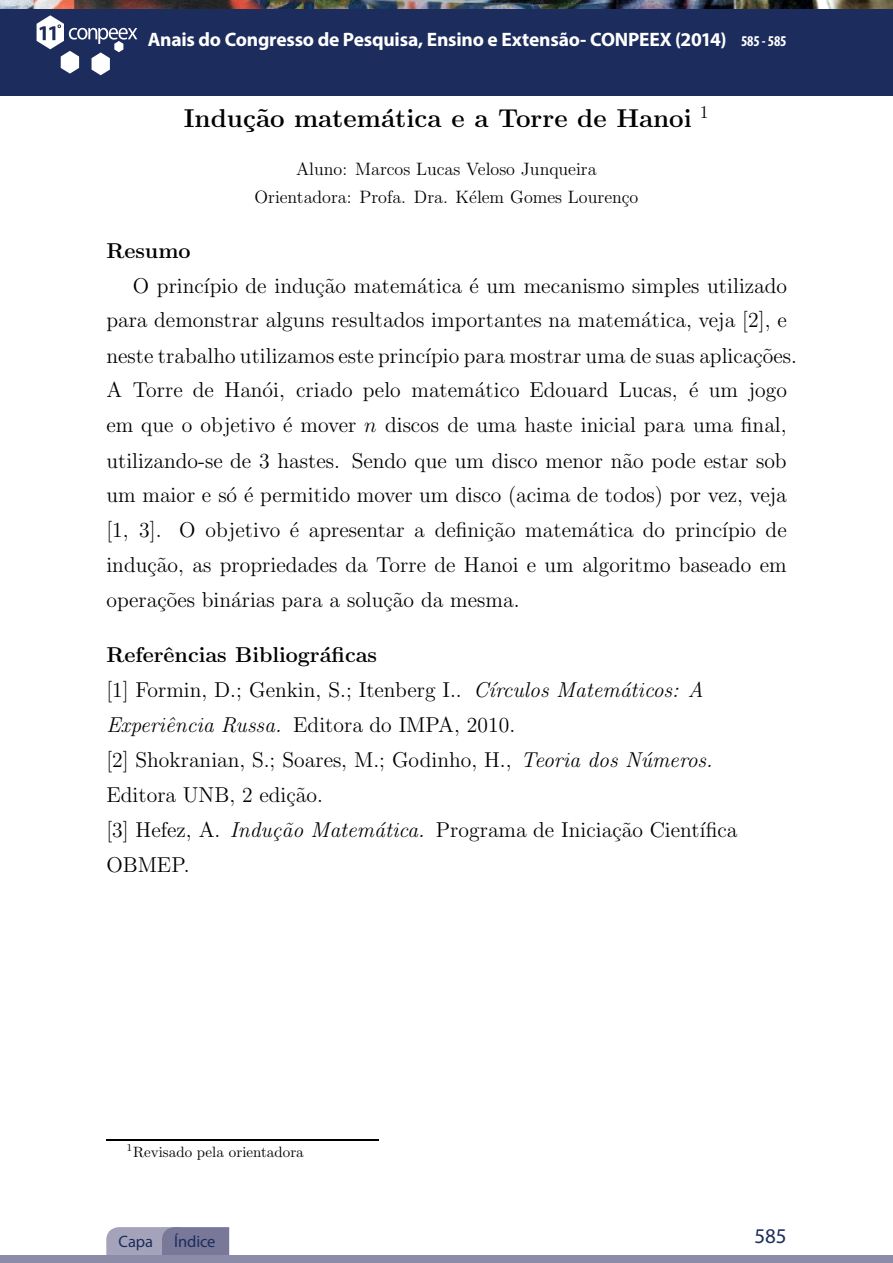
<style>
.page{position:relative;width:893px;height:1263px;background:#fff}
.page>*{position:absolute;margin:0;border:0;box-sizing:border-box;transform-origin:0 0}
.t1{font:25.8px "CMBX12";color:#000}
.t2{font:21.45px/35px "CMR12";letter-spacing:.005em;color:#000}
.t3{font:21.45px "CMBX12";color:#000}
.t4{font:21px "Myriad Pro";color:#1c2c5d}
.t5{font:700 19.5px "Myriad Pro";letter-spacing:-.01em;color:#fff}
.t6{font:18px/28.2px "CMR12";color:#000;text-align:center}
.t7{font:16.5px "Myriad Pro";letter-spacing:-.005em;color:#1c2c5d}
.t8{font:15px "CMR10";color:#000}
.s1{font-stretch:condensed;font-size:15px}
.s2{font-family:"CMMI12"}
.s3{font-family:"CMTI12"}
</style>
<div class="page">
<img style="left:106px;top:1140px;width:273px;height:1px">
<svg style="left:106px;top:1227px;width:123px;height:28px"></svg>
<div style="left:0;top:1255px;width:893px;height:8px;background:#8d8ca8"></div>
<div style="left:0;top:0;width:893px;height:96px;background:#1c2c5d"></div>
<img style="left:0;top:0;width:893px;height:9px">
<svg style="left:37px;top:15px;width:100px;height:60px"></svg>
<p class="t5" style="left:148px;top:26px;width:640px">Anais do Congresso de Pesquisa, Ensino e Extensão- CONPEEX (2014) <span class="s1">585 - 585</span></p>
<p class="t1" style="left:184px;top:109px;width:526px">Indu¸c˜ao matem´atica e a Torre de Hanoi <sup>1</sup></p>
<p class="t6" style="left:255px;top:156px;width:385px">Aluno: Marcos Lucas Veloso Junqueira<br>Orientadora: Profa. Dra. K´elem Gomes Louren¸co</p>
<p class="t3" style="left:106px;top:242px;width:86px">Resumo</p>
<p class="t2" style="left:106px;top:270px;width:692px;text-indent:26px">O princ´ıpio de indu¸c˜ao matem´atica ´e um mecanismo simples utilizado para demonstrar alguns resultados importantes na matem´atica, veja [2], e neste trabalho utilizamos este princ´ıpio para mostrar uma de suas aplica¸c˜oes.<br>A Torre de Han´oi, criado pelo matem´atico Edouard Lucas, ´e um jogo em que o objetivo ´e mover <span class="s2">n</span> discos de uma haste inicial para uma final, utilizando-se de 3 hastes. Sendo que um disco menor n˜ao pode estar sob um maior e s´o ´e permitido mover um disco (acima de todos) por vez, veja [1, 3]. O objetivo ´e apresentar a defini¸c˜ao matem´atica do princ´ıpio de indu¸c˜ao, as propriedades da Torre de Hanoi e um algoritmo baseado em opera¸c˜oes bin´arias para a solu¸c˜ao da mesma.</p>
<p class="t3" style="left:106px;top:647px;width:272px">Referˆencias Bibliogr´aficas</p>
<p class="t2" style="left:106px;top:674px;width:632px">[1] Formin, D.; Genkin, S.; Itenberg I.. <span class="s3">C´ırculos Matem´aticos: A Experiˆencia Russa.</span> Editora do IMPA, 2010.<br>[2] Shokranian, S.; Soares, M.; Godinho, H., <span class="s3">Teoria dos N´umeros.<br></span>Editora UNB, 2 edi¸c˜ao.<br>[3] Hefez, A. <span class="s3">Indu¸c˜ao Matem´atica.</span> Programa de Inicia¸c˜ao Cient´ıfica OBMEP.</p>
<p class="t8" style="left:127px;top:1146px;width:179px"><sup>1</sup>Revisado pela orientadora</p>
<p class="t7" style="left:118px;top:1231px;width:36px">Capa</p>
<p class="t7" style="left:174px;top:1231px;width:43px">Índice</p>
<p class="t4" style="left:754px;top:1223px;width:34px">585</p>
</div>
